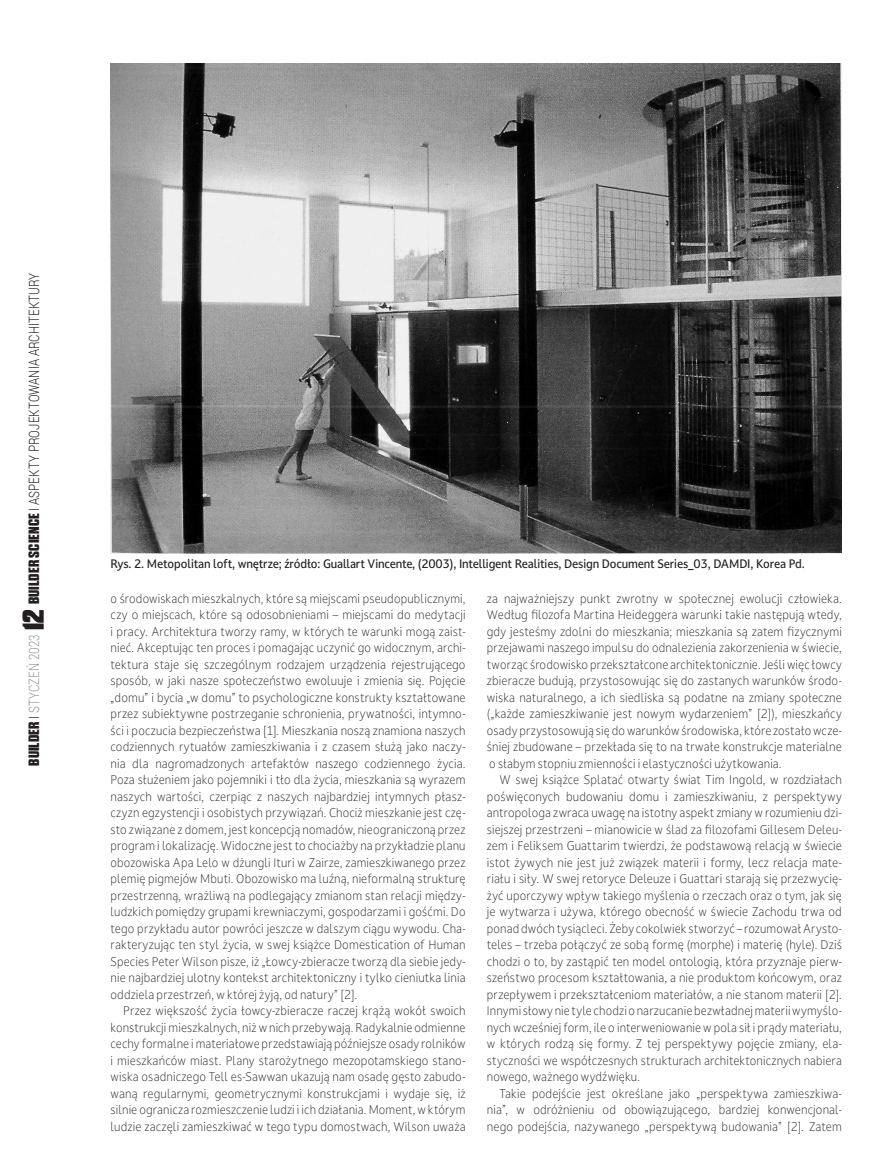
<style>
.page{position:relative;width:893px;height:1170px;background:#fff}
.page>*{position:absolute;margin:0;border:0;box-sizing:border-box;transform-origin:0 0}
.t1{font:300 14.25px "Roboto";letter-spacing:.01em;color:#231f20;scale:.8 1}
.TEKST_PODSTAWOWY{font:300 12px/16.5px "Darkmode On CC";letter-spacing:.01em;color:#231f20;text-align:justify;scale:.93 1}
.TEKST_PODSTAWOWY-2{font:300 12px/16.5px "Darkmode On CC";letter-spacing:.01em;color:#231f20;text-align:justify;scale:.92 1}
.FOTO_PODPIS{font:500 11.7px "Darkmode On CC";letter-spacing:-.015em;color:#231f20;scale:.95 1}
.s1{font-family:"Dharma Gothic E";font-weight:700;font-stretch:expanded;font-size:15px}
.s2{color:#939598}
.s3{font-family:"Dharma Gothic E";font-weight:800;font-size:30px}
</style>
<div class="page">
<img style="left:111px;top:64px;width:731px;height:489px">
<p class="t1" style="left:24px;top:765px;width:617px;rotate:-90deg"><span class="s1">BUILDER</span> I <span class="s2">STYCZEŃ 2023</span> <span class="s3">12</span> <span class="s1">BUILDER SCIENCE</span> I ASPEKTY PROJEKTOWANIA ARCHITEKTURY</p>
<p class="FOTO_PODPIS" style="left:111px;top:555px;width:732px">Rys. 2. Metopolitan loft, wnętrze; źródło: Guallart Vincente, (2003), Intelligent Realities, Design Document Series_03, DAMDI, Korea Pd.</p>
<p class="TEKST_PODSTAWOWY-2" style="left:111px;top:589px;width:387px">o środowiskach mieszkalnych, które są miejscami pseudopublicznymi, czy o miejscach, które są odosobnieniami – miejscami do medytacji i pracy. Architektura tworzy ramy, w których te warunki mogą zaist&shy;nieć. Akceptując ten proces i pomagając uczynić go widocznym, archi&shy;tektura staje się szczególnym rodzajem urządzenia rejestrującego sposób, w jaki nasze społeczeństwo ewoluuje i zmienia się. Pojęcie „domu” i bycia „w domu” to psychologiczne konstrukty kształtowane przez subiektywne postrzeganie schronienia, prywatności, intymno&shy;ści i poczucia bezpieczeństwa [1]. Mieszkania noszą znamiona naszych codziennych rytuałów zamieszkiwania i z czasem służą jako naczy&shy;nia dla nagromadzonych artefaktów naszego codziennego życia.<br>Poza służeniem jako pojemniki i tło dla życia, mieszkania są wyrazem naszych wartości, czerpiąc z naszych najbardziej intymnych płasz&shy;czyzn egzystencji i osobistych przywiązań. Chociż mieszkanie jest czę&shy;sto związane z domem, jest koncepcją nomadów, nieograniczoną przez program i lokalizację. Widoczne jest to chociażby na przykładzie planu obozowiska Apa Lelo w dżungli Ituri w Zairze, zamieszkiwanego przez plemię pigmejów Mbuti. Obozowisko ma luźną, nieformalną strukturę przestrzenną, wrażliwą na podlegający zmianom stan relacji między&shy;ludzkich pomiędzy grupami krewniaczymi, gospodarzami i gośćmi. Do tego przykładu autor powróci jeszcze w dalszym ciągu wywodu. Cha&shy;rakteryzując ten styl życia, w swej książce Domestication of Human Species Peter Wilson pisze, iż „Łowcy-zbieracze tworzą dla siebie jedy&shy;nie najbardziej ulotny kontekst architektoniczny i tylko cieniutka linia oddziela przestrzeń, w której żyją, od natury” [2].</p>
<p class="TEKST_PODSTAWOWY" style="left:111px;top:1002px;width:383px;text-indent:13px">Przez większość życia łowcy-zbieracze raczej krążą wokół swoich konstrukcji mieszkalnych, niż w nich przebywają. Radykalnie odmienne cechy formalne i materiałowe przedstawiają późniejsze osady rolników i mieszkańców miast. Plany starożytnego mezopotamskiego stano&shy;wiska osadniczego Tell es-Sawwan ukazują nam osadę gęsto zabudo&shy;waną regularnymi, geometrycznymi konstrukcjami i wydaje się, iż silnie ogranicza rozmieszczenie ludzi i ich działania. Moment, w którym ludzie zaczęli zamieszkiwać w tego typu domostwach, Wilson uważa</p>
<p class="TEKST_PODSTAWOWY" style="left:487px;top:589px;width:383px">za najważniejszy punkt zwrotny w społecznej ewolucji człowieka.<br>Według filozofa Martina Heideggera warunki takie następują wtedy, gdy jesteśmy zdolni do mieszkania; mieszkania są zatem fizycznymi przejawami naszego impulsu do odnalezienia zakorzenienia w świecie, tworząc środowisko przekształcone architektonicznie. Jeśli więc łowcy zbieracze budują, przystosowując się do zastanych warunków środo&shy;wiska naturalnego, a ich siedliska są podatne na zmiany społeczne („każde zamieszkiwanie jest nowym wydarzeniem” [2]), mieszkańcy osady przystosowują się do warunków środowiska, które zostało wcze&shy;śniej zbudowane – przekłada się to na trwałe konstrukcje materialne o słabym stopniu zmienności i elastyczności użytkowania.</p>
<p class="TEKST_PODSTAWOWY" style="left:487px;top:771px;width:383px;text-indent:13px">W swej książce Splatać otwarty świat Tim Ingold, w rozdziałach poświęconych budowaniu domu i zamieszkiwaniu, z perspektywy antropologa zwraca uwagę na istotny aspekt zmiany w rozumieniu dzi&shy;siejszej przestrzeni – mianowicie w ślad za filozofami Gillesem Deleu&shy;zem i Feliksem Guattarim twierdzi, że podstawową relacją w świecie istot żywych nie jest już związek materii i formy, lecz relacja mate&shy;riału i siły. W swej retoryce Deleuze i Guattari starają się przezwycię&shy;żyć uporczywy wpływ takiego myślenia o rzeczach oraz o tym, jak się je wytwarza i używa, którego obecność w świecie Zachodu trwa od ponad dwóch tysiącleci. Żeby cokolwiek stworzyć – rozumował Arysto&shy;teles – trzeba połączyć ze sobą formę (morphe) i materię (hyle). Dziś chodzi o to, by zastąpić ten model ontologią, która przyznaje pierw&shy;szeństwo procesom kształtowania, a nie produktom końcowym, oraz przepływem i przekształceniom materiałów, a nie stanom materii [2].<br>Innymi słowy nie tyle chodzi o narzucanie bezwładnej materii wymyślo&shy;nych wcześniej form, ile o interweniowanie w pola sił i prądy materiału, w których rodzą się formy. Z tej perspektywy pojęcie zmiany, ela&shy;styczności we współczesnych strukturach architektonicznych nabiera nowego, ważnego wydźwięku.</p>
<p class="TEKST_PODSTAWOWY" style="left:487px;top:1084px;width:383px;text-indent:13px">Takie podejście jest określane jako „perspektywa zamieszkiwa&shy;nia”, w odróżnieniu od obowiązującego, bardziej konwencjonal&shy;nego podejścia, nazywanego „perspektywą budowania” [2]. Zatem</p>
</div>
